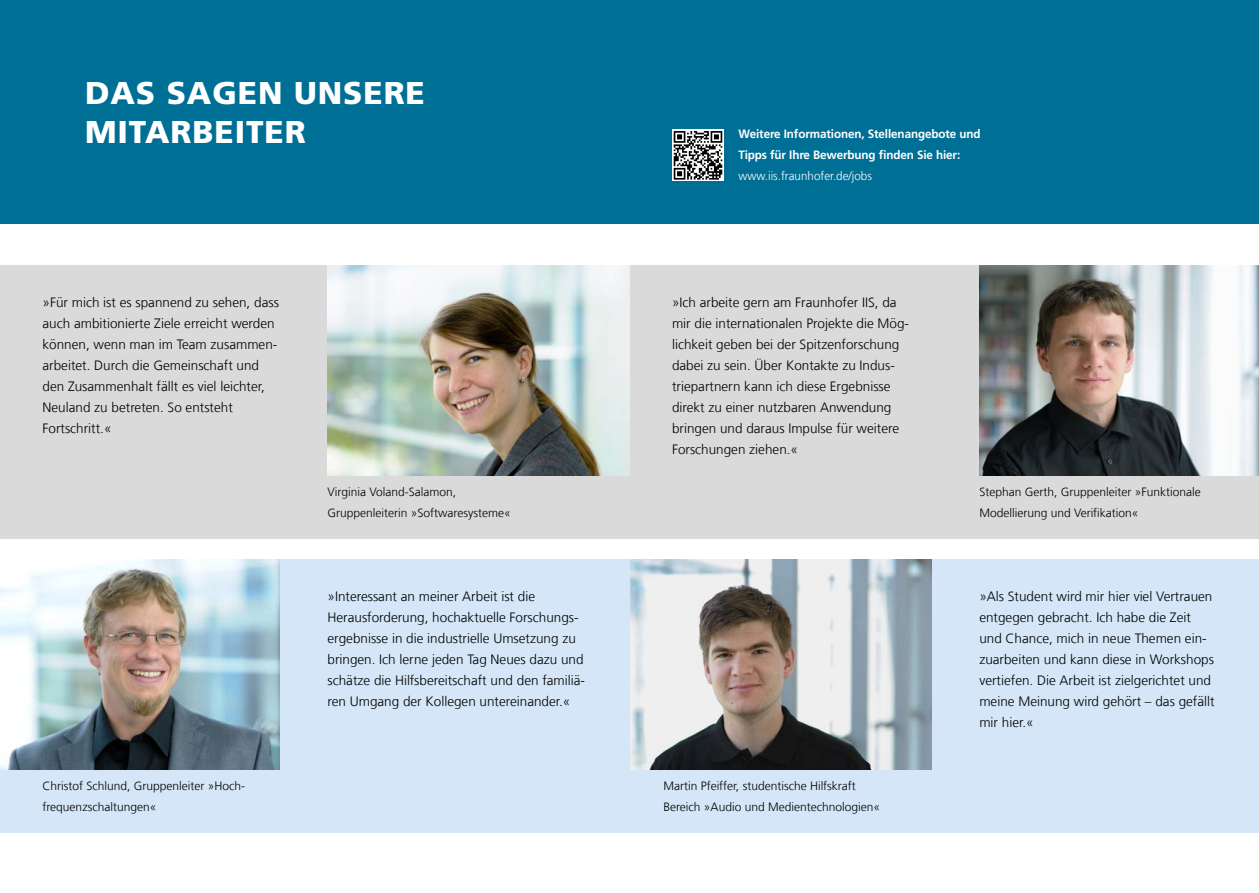
<style>
.page{position:relative;width:1259px;height:893px;background:#fff}
.page>*{position:absolute;margin:0;border:0;box-sizing:border-box;transform-origin:0 0}
.t1{font:900 31.5px/39px "Frutiger LT Com";letter-spacing:.03em;color:#fff}
.t2{font:300 13.5px/21px "Frutiger LT Com";color:#000}
.t3{font:300 12px/21px "Frutiger LT Com";color:#000}
.t4{font:700 12px/21px "Frutiger LT Com";letter-spacing:-.01em;color:#fff}
.t5{font:300 12px "Frutiger LT Com";color:#fff}
</style>
<div class="page">
<div style="left:0;top:265px;width:1259px;height:273px;background:#dadada"></div>
<div style="left:0;top:559px;width:1259px;height:273px;background:#d4e6f7"></div>
<div style="left:0;top:0;width:1259px;height:223px;background:#006f95"></div>
<img style="left:327px;top:265px;width:302px;height:210px">
<img style="left:979px;top:265px;width:280px;height:210px">
<img style="left:0;top:559px;width:280px;height:210px">
<img style="left:630px;top:559px;width:301px;height:210px">
<svg style="left:672px;top:129px;width:52px;height:52px"></svg>
<svg style="left:673px;top:131px;width:49px;height:49px"></svg>
<h1 class="t1" style="left:85px;top:73px;width:341px">DAS SAGEN UNSERE<br>MITARBEITER</h1>
<p class="t4" style="left:738px;top:124px;width:244px">Weitere Informationen, Stellenangebote und<br>Tipps für Ihre Bewerbung finden Sie hier:</p>
<p class="t5" style="left:738px;top:169px;width:135px">www.iis.fraunhofer.de/jobs</p>
<p class="t2" style="left:43px;top:292px;width:238px">»Für mich ist es spannend zu sehen, dass auch ambitionierte Ziele erreicht werden können, wenn man im Team zusammen&shy;arbeitet. Durch die Gemeinschaft und den Zusammenhalt fällt es viel leichter, Neuland zu betreten. So entsteht Fortschritt.«</p>
<p class="t2" style="left:672px;top:292px;width:239px">»Ich arbeite gern am Fraunhofer IIS, da mir die internationalen Projekte die Mög&shy;lichkeit geben bei der Spitzenforschung dabei zu sein. Über Kontakte zu Indus&shy;triepartnern kann ich diese Ergebnisse direkt zu einer nutzbaren Anwendung bringen und daraus Impulse für weitere Forschungen ziehen.«</p>
<p class="t3" style="left:327px;top:482px;width:185px">Virginia Voland-Salamon,<br>Gruppenleiterin »Softwaresysteme«</p>
<p class="t3" style="left:979px;top:482px;width:223px">Stephan Gerth, Gruppenleiter »Funktionale<br>Modellierung und Verifikation«</p>
<p class="t2" style="left:327px;top:586px;width:259px">»Interessant an meiner Arbeit ist die Herausforderung, hochaktuelle Forschungs&shy;ergebnisse in die industrielle Umsetzung zu bringen. Ich lerne jeden Tag Neues dazu und schätze die Hilfsbereitschaft und den familiä&shy;ren Umgang der Kollegen untereinander.«</p>
<p class="t2" style="left:979px;top:586px;width:237px">»Als Student wird mir hier viel Vertrauen entgegen gebracht. Ich habe die Zeit und Chance, mich in neue Themen ein&shy;zuarbeiten und kann diese in Workshops vertiefen. Die Arbeit ist zielgerichtet und meine Meinung wird gehört – das gefällt mir hier.«</p>
<p class="t3" style="left:43px;top:776px;width:203px">Christof Schlund, Gruppenleiter »Hoch&shy;frequenzschaltungen«</p>
<p class="t3" style="left:663px;top:776px;width:218px">Martin Pfeiffer, studentische Hilfskraft<br>Bereich »Audio und Medientechnologien«</p>
</div>
